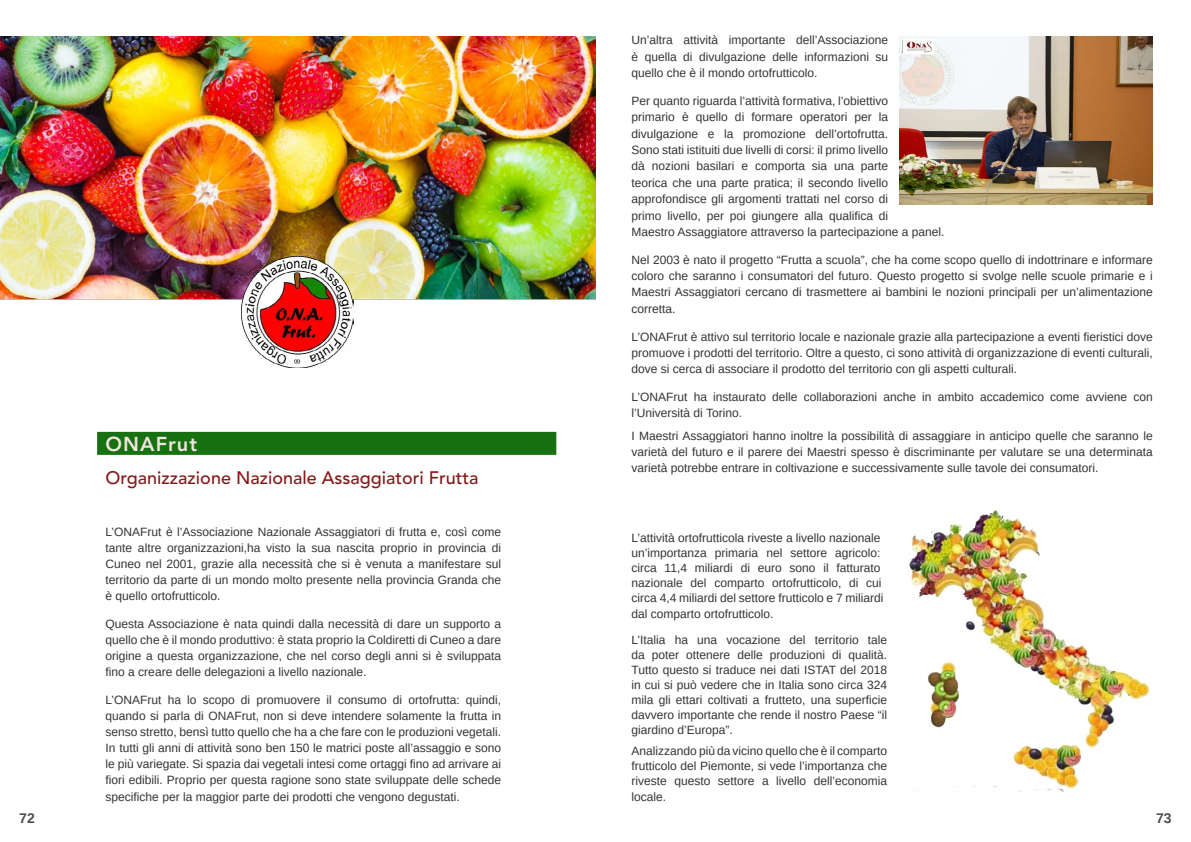
<style>
.page{position:relative;width:1191px;height:842px;background:#fff}
.page>*{position:absolute;margin:0;border:0;box-sizing:border-box;transform-origin:0 0}
.t1{font:800 20px "Avenir LT Std";letter-spacing:.05em;color:#f0e4dd}
.t2{font:500 18px "Avenir LT Std";color:#841818}
.t3{font:700 14px "Arimo";color:#4b4d4d}
.t4{font:12px/16.4px "Arimo";color:#333;text-align:justify}
</style>
<div class="page">
<div style="left:97px;top:432px;width:459px;height:23px;background:#187111"></div>
<img style="left:0;top:36px;width:595px;height:276px">
<img style="left:242px;top:256px;width:111px;height:112px">
<img style="left:899px;top:36px;width:253px;height:169px">
<img style="left:908px;top:510px;width:240px;height:281px">
<h1 class="t1" style="left:106px;top:432px;width:93px">ONAFrut</h1>
<h2 class="t2" style="left:106px;top:467px;width:374px">Organizzazione Nazionale Assaggiatori Frutta</h2>
<p class="t4" style="left:106px;top:524px;width:397px;line-height:16.1px">L’ONAFrut è l’Associazione Nazionale Assaggiatori di frutta e, così come tante altre organizzazioni,ha visto la sua nascita proprio in provincia di Cuneo nel 2001, grazie alla necessità che si è venuta a manifestare sul territorio da parte di un mondo molto presente nella provincia Granda che è quello ortofrutticolo.</p>
<p class="t4" style="left:106px;top:616px;width:397px;line-height:16.1px">Questa Associazione è nata quindi dalla necessità di dare un supporto a quello che è il mondo produttivo: è stata proprio la Coldiretti di Cuneo a dare origine a questa organizzazione, che nel corso degli anni si è sviluppata fino a creare delle delegazioni a livello nazionale.</p>
<p class="t4" style="left:106px;top:692px;width:397px;line-height:16.1px">L’ONAFrut ha lo scopo di promuovere il consumo di ortofrutta: quindi, quando si parla di ONAFrut, non si deve intendere solamente la frutta in senso stretto, bensì tutto quello che ha a che fare con le produzioni vegetali.<br>In tutti gli anni di attività sono ben 150 le matrici poste all’assaggio e sono le più variegate. Si spazia dai vegetali intesi come ortaggi fino ad arrivare ai fiori edibili. Proprio per questa ragione sono state sviluppate delle schede specifiche per la maggior parte dei prodotti che vengono degustati.</p>
<p class="t4" style="left:631px;top:32px;width:258px">Un’altra attività importante dell’Associazione è quella di divulgazione delle informazioni su quello che è il mondo ortofrutticolo.</p>
<p class="t4" style="left:631px;top:93px;width:314px;text-align:left">Per quanto riguarda l’attività formativa, l’obiettivo<br>primario è quello di formare operatori per la divulgazione e la promozione dell’ortofrutta.<br>Sono stati istituiti due livelli di corsi: il primo livello<br>dà nozioni basilari e comporta sia una parte<br>teorica che una parte pratica; il secondo livello approfondisce gli argomenti trattati nel corso di<br>primo livello, per poi giungere alla qualifica di<br>Maestro Assaggiatore attraverso la partecipazione a panel.</p>
<p class="t4" style="left:631px;top:251px;width:523px">Nel 2003 è nato il progetto “Frutta a scuola”, che ha come scopo quello di indottrinare e informare coloro che saranno i consumatori del futuro. Questo progetto si svolge nelle scuole primarie e i Maestri Assaggiatori cercano di trasmettere ai bambini le nozioni principali per un’alimentazione corretta.</p>
<p class="t4" style="left:631px;top:328px;width:523px">L’ONAFrut è attivo sul territorio locale e nazionale grazie alla partecipazione a eventi fieristici dove promuove i prodotti del territorio. Oltre a questo, ci sono attività di organizzazione di eventi culturali, dove si cerca di associare il prodotto del territorio con gli aspetti culturali.</p>
<p class="t4" style="left:631px;top:389px;width:523px">L’ONAFrut ha instaurato delle collaborazioni anche in ambito accademico come avviene con l’Università di Torino.</p>
<p class="t4" style="left:631px;top:427px;width:523px">I Maestri Assaggiatori hanno inoltre la possibilità di assaggiare in anticipo quelle che saranno le varietà del futuro e il parere dei Maestri spesso è discriminante per valutare se una determinata varietà potrebbe entrare in coltivazione e successivamente sulle tavole dei consumatori.</p>
<p class="t4" style="left:631px;top:530px;width:253px;line-height:15.1px;text-align:left">L’attività ortofrutticola riveste a livello nazionale un’importanza primaria nel settore agricolo: circa 11,4 miliardi di euro sono il fatturato nazionale del comparto ortofrutticolo, di cui circa 4,4 miliardi del settore frutticolo e 7 miliardi dal comparto ortofrutticolo.</p>
<p class="t4" style="left:631px;top:632px;width:257px;line-height:15.1px">L’Italia ha una vocazione del territorio tale da poter ottenere delle produzioni di qualità.<br>Tutto questo si traduce nei dati ISTAT del 2018 in cui si può vedere che in Italia sono circa 324 mila gli ettari coltivati a frutteto, una superficie davvero importante che rende il nostro Paese “il giardino d’Europa”.</p>
<p class="t4" style="left:631px;top:744px;width:257px;line-height:15.1px">Analizzando più da vicino quello che è il comparto frutticolo del Piemonte, si vede l’importanza che riveste questo settore a livello dell’economia locale.</p>
<p class="t3" style="left:19px;top:809px;width:17px">72</p>
<p class="t3" style="left:1156px;top:809px;width:17px">73</p>
</div>
